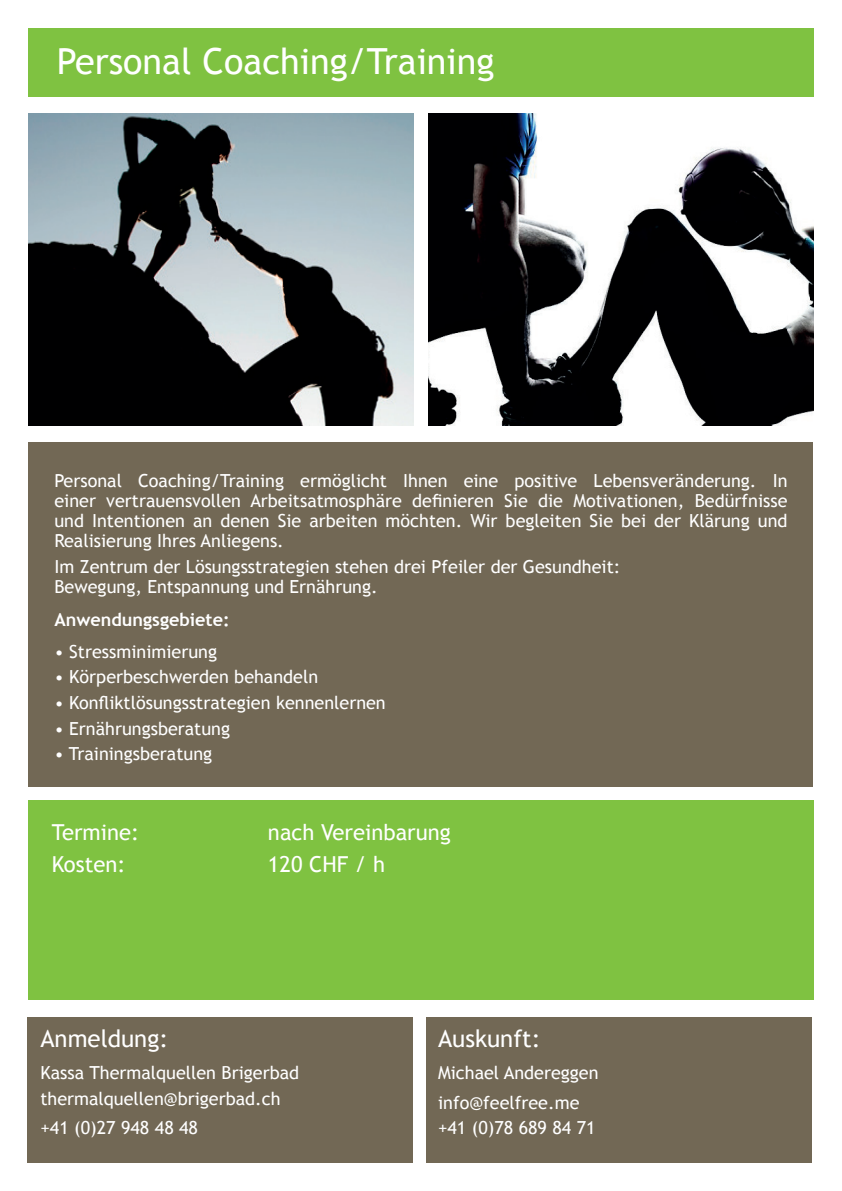
<style>
.page{position:relative;width:842px;height:1191px;background:#fff}
.page>*{position:absolute;margin:0;border:0;box-sizing:border-box;transform-origin:0 0}
.t1{font:36px "Trebuchet MS";color:#fff}
.t2{font:24px "Trebuchet MS";color:#fff}
.t3{font:22px "Trebuchet MS";color:#fff}
.t4{font:18px/20px "Trebuchet MS";color:#fff}
.t5{font:700 18px "Trebuchet MS";color:#fff}
</style>
<div class="page">
<div style="left:28px;top:28px;width:786px;height:68px;background:#7fc241"></div>
<div style="left:29px;top:442px;width:784px;height:344px;background:#726855"></div>
<div style="left:28px;top:800px;width:786px;height:199px;background:#7fc241"></div>
<img style="left:428px;top:113px;width:386px;height:312px">
<img style="left:29px;top:113px;width:385px;height:312px">
<div style="left:27px;top:1017px;width:385px;height:145px;background:#726855"></div>
<div style="left:426px;top:1017px;width:385px;height:145px;background:#726855"></div>
<h1 class="t1" style="left:57px;top:40px;width:439px">Personal Coaching/Training</h1>
<p class="t4" style="left:54px;top:471px;width:735px;text-align:justify">Personal Coaching/Training ermöglicht Ihnen eine positive Lebensveränderung. In einer vertrauensvollen Arbeitsatmosphäre definieren Sie die Motivationen, Bedürfnisse und Intentionen an denen Sie arbeiten möchten. Wir begleiten Sie bei der Klärung und Realisierung Ihres Anliegens.</p>
<p class="t4" style="left:54px;top:556px;width:567px">Im Zentrum der Lösungsstrategien stehen drei Pfeiler der Gesundheit:<br>Bewegung, Entspannung und Ernährung.</p>
<p class="t5" style="left:54px;top:608px;width:177px">Anwendungsgebiete:</p>
<p class="t4" style="left:54px;top:641px;width:164px">• Stressminimierung</p>
<p class="t4" style="left:54px;top:667px;width:265px">• Körperbeschwerden behandeln</p>
<p class="t4" style="left:54px;top:693px;width:333px">• Konfliktlösungsstrategien kennenlernen</p>
<p class="t4" style="left:54px;top:718px;width:177px">• Ernährungsberatung</p>
<p class="t4" style="left:54px;top:744px;width:159px">• Trainingsberatung</p>
<p class="t3" style="left:52px;top:819px;width:89px">Termine:</p>
<p class="t3" style="left:268px;top:819px;width:184px">nach Vereinbarung</p>
<p class="t3" style="left:52px;top:851px;width:75px">Kosten:</p>
<p class="t3" style="left:268px;top:851px;width:119px">120 CHF / h</p>
<h2 class="t2" style="left:40px;top:1024px;width:129px">Anmeldung:</h2>
<p class="t4" style="left:40px;top:1060px;width:260px;line-height:25.6px">Kassa Thermalquellen Brigerbad thermalquellen@brigerbad.ch</p>
<p class="t4" style="left:40px;top:1118px;width:159px">+41 (0)27 948 48 48</p>
<h2 class="t2" style="left:438px;top:1024px;width:104px">Auskunft:</h2>
<p class="t4" style="left:438px;top:1058px;width:162px;line-height:29.6px">Michael Andereggen info@feelfree.me</p>
<p class="t4" style="left:438px;top:1118px;width:159px">+41 (0)78 689 84 71</p>
</div>
